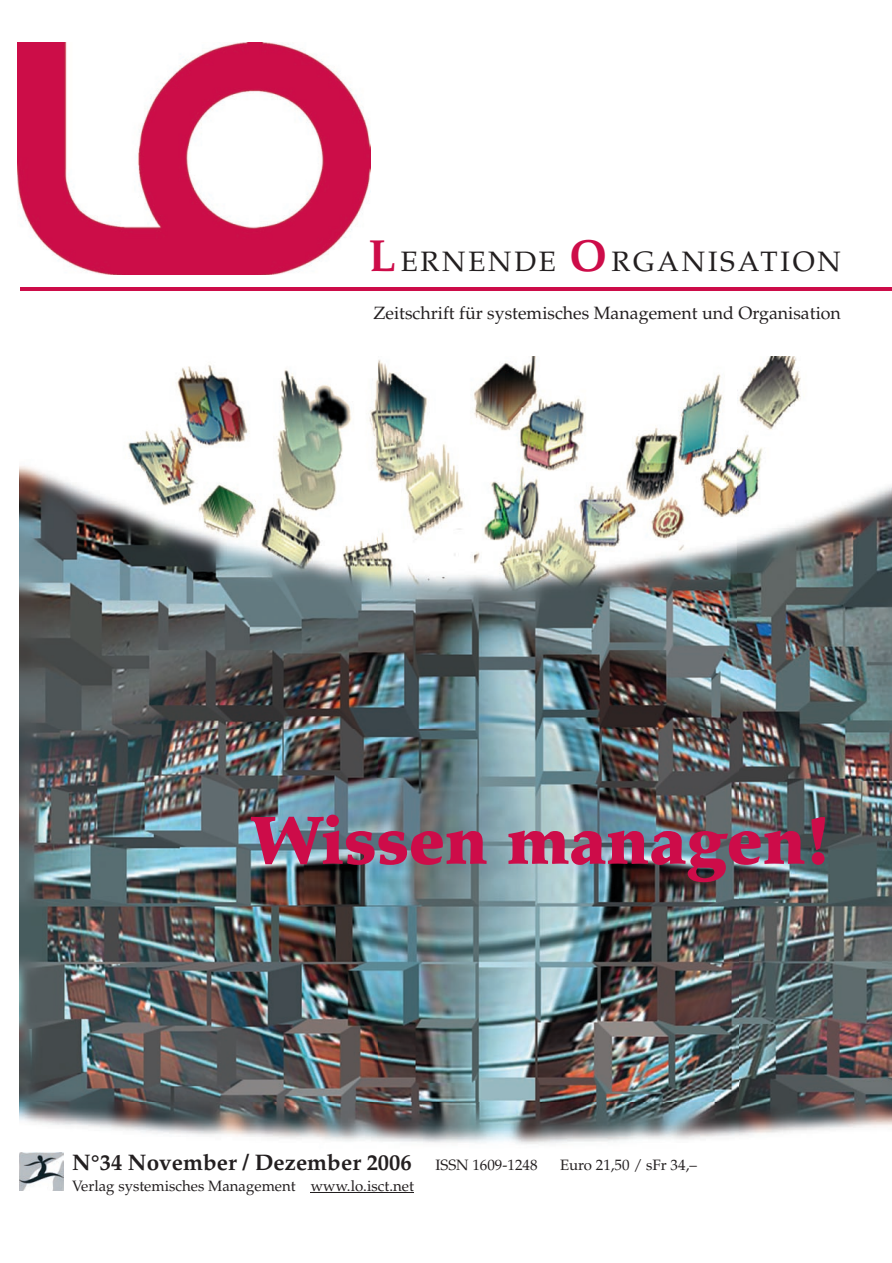
<style>
.page{position:relative;width:892px;height:1263px;background:#fff}
.page>*{position:absolute;margin:0;border:0;box-sizing:border-box;transform-origin:0 0}
.t1{font:900 67.5px "Palatino";color:#cd0c49}
.t2{font:28.05px "Palatino";letter-spacing:.1em;color:#231f20}
.t3{font:700 22.5px "Palatino";color:#231f20}
.t4{font:17.85px "Palatino";color:#231f20}
.t5{font:15px "Palatino";color:#231f20}
.s1{font-weight:700;font-size:45px;color:#cd0c49}
</style>
<div class="page">
<img style="left:20px;top:356px;width:871px;height:837px">
<img style="left:18px;top:43px;width:352px;height:232px">
<hr style="left:20px;top:287px;width:871px;height:3px;background:#cd0c49">
<hr style="left:311px;top:1192px;width:103px;height:1px;background:#231f20">
<img style="left:20px;top:1152px;width:43px;height:39px">
<h2 class="t2" style="left:368px;top:245px;width:473px"><span class="s1">L</span>ERNENDE <span class="s1">O</span>RGANISATION</h2>
<p class="t4" style="left:373px;top:303px;width:468px">Zeitschrift für systemisches Management und Organisation</p>
<h1 class="t1" style="left:251px;top:800px;width:581px">Wissen managen!</h1>
<h3 class="t3" style="left:72px;top:1149px;width:341px">N°34 November / Dezember 2006</h3>
<p class="t5" style="left:435px;top:1156px;width:104px">ISSN 1609-1248</p>
<p class="t5" style="left:560px;top:1156px;width:138px">Euro 21,50 / sFr 34,–</p>
<p class="t5" style="left:72px;top:1177px;width:343px">Verlag systemisches Management www.lo.isct.net</p>
</div>
